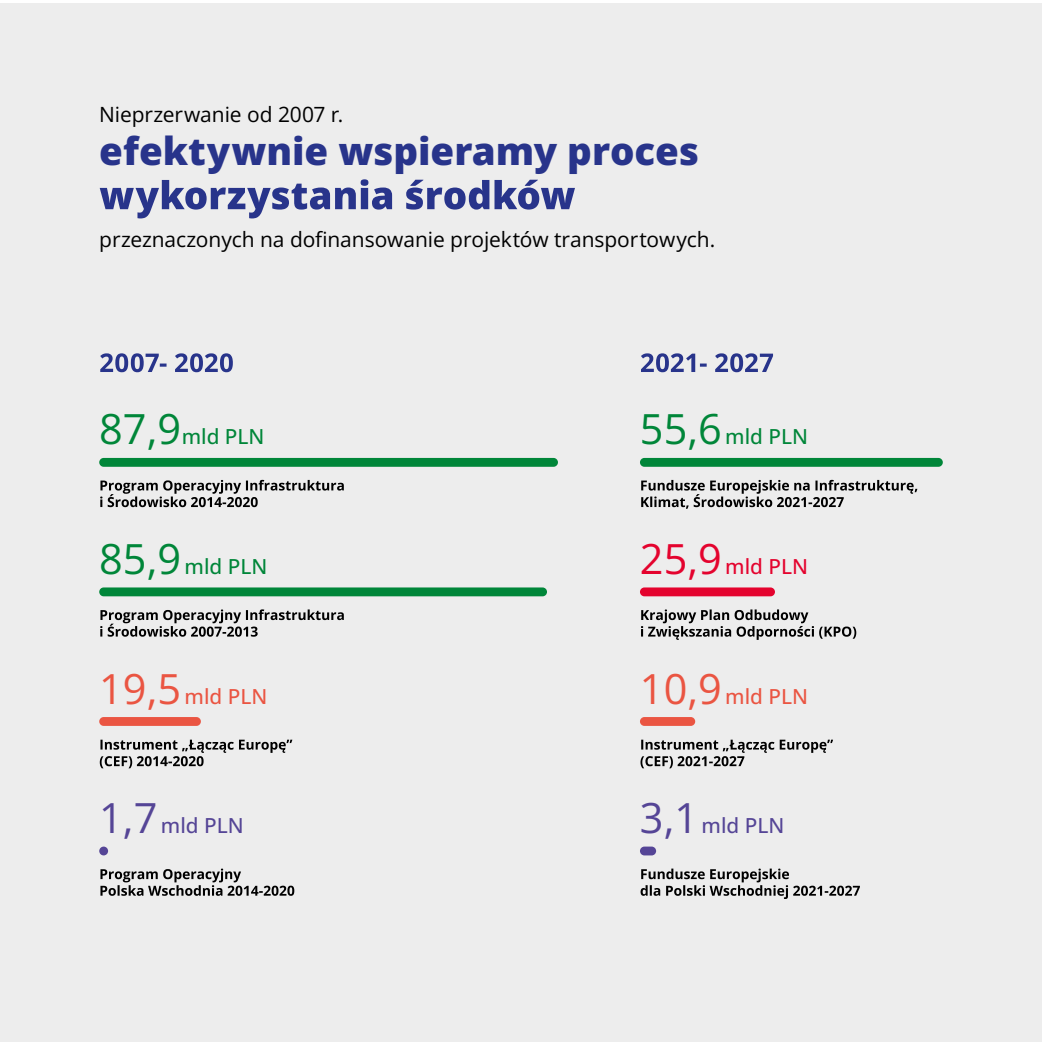
<style>
.page{position:relative;width:1042px;height:1042px;background:#fff}
.page>*{position:absolute;margin:0;border:0;box-sizing:border-box;transform-origin:0 0}
.t1{font:800 38.5px "Open Sans";color:#28348b}
.t2{font:21px "Open Sans";letter-spacing:-.005em;color:#000}
.t3{font:500 20.82px "Open Sans";color:#008639}
.t4{font:500 20.82px "Open Sans";color:#ea5542}
.t5{font:500 20.82px "Open Sans";color:#554596}
.t6{font:500 20.82px "Open Sans";color:#e4032e}
.s1{font-weight:400;font-size:41.48px}
</style>
<div class="page">
<div style="left:0;top:4px;width:1042px;height:1038px;background:#ededed"></div>
<svg style="left:100px;top:179px;width:475px;height:39px"></svg>
<svg style="left:100px;top:480px;width:244px;height:27px"></svg>
<svg style="left:641px;top:480px;width:276px;height:29px"></svg>
<svg style="left:100px;top:739px;width:192px;height:29px"></svg>
<svg style="left:640px;top:739px;width:193px;height:29px"></svg>
<svg style="left:100px;top:609px;width:244px;height:28px"></svg>
<svg style="left:641px;top:609px;width:215px;height:31px"></svg>
<svg style="left:100px;top:868px;width:194px;height:28px"></svg>
<svg style="left:640px;top:868px;width:220px;height:31px"></svg>
<svg style="left:641px;top:353px;width:132px;height:19px"></svg>
<svg style="left:100px;top:353px;width:133px;height:19px"></svg>
<div style="left:99px;top:458px;width:459px;height:9px;background:#008639;border-radius:4px"></div>
<div style="left:640px;top:458px;width:303px;height:9px;background:#008639;border-radius:4px"></div>
<div style="left:99px;top:717px;width:102px;height:9px;background:#ea5542;border-radius:4px"></div>
<div style="left:640px;top:717px;width:55px;height:9px;background:#ea5542;border-radius:4px"></div>
<div style="left:99px;top:587px;width:448px;height:9px;background:#008639;border-radius:4px"></div>
<div style="left:640px;top:587px;width:135px;height:9px;background:#e4032e;border-radius:4px"></div>
<div style="left:99px;top:846px;width:9px;height:9px;background:#554596;border-radius:50%"></div>
<div style="left:640px;top:846px;width:16px;height:9px;background:#554596;border-radius:4px"></div>
<p class="t2" style="left:99px;top:100px;width:246px">Nieprzerwanie od 2007 r.</p>
<h1 class="t1" style="left:99px;top:122px;width:601px">efektywnie wspieramy proces</h1>
<p class="t2" style="left:99px;top:225px;width:617px">przeznaczonych na dofinansowanie projektów transportowych.</p>
<p class="t3" style="left:99px;top:422px;width:167px"><span class="s1">87,9</span>mld PLN</p>
<p class="t3" style="left:640px;top:422px;width:170px"><span class="s1">55,6</span> mld PLN</p>
<p class="t3" style="left:99px;top:552px;width:170px"><span class="s1">85,9</span> mld PLN</p>
<p class="t6" style="left:640px;top:552px;width:170px"><span class="s1">25,9</span> mld PLN</p>
<p class="t4" style="left:99px;top:682px;width:170px"><span class="s1">19,5</span> mld PLN</p>
<p class="t4" style="left:640px;top:682px;width:170px"><span class="s1">10,9</span> mld PLN</p>
<p class="t5" style="left:99px;top:811px;width:146px"><span class="s1">1,7</span> mld PLN</p>
<p class="t5" style="left:640px;top:811px;width:146px"><span class="s1">3,1</span> mld PLN</p>
</div>
